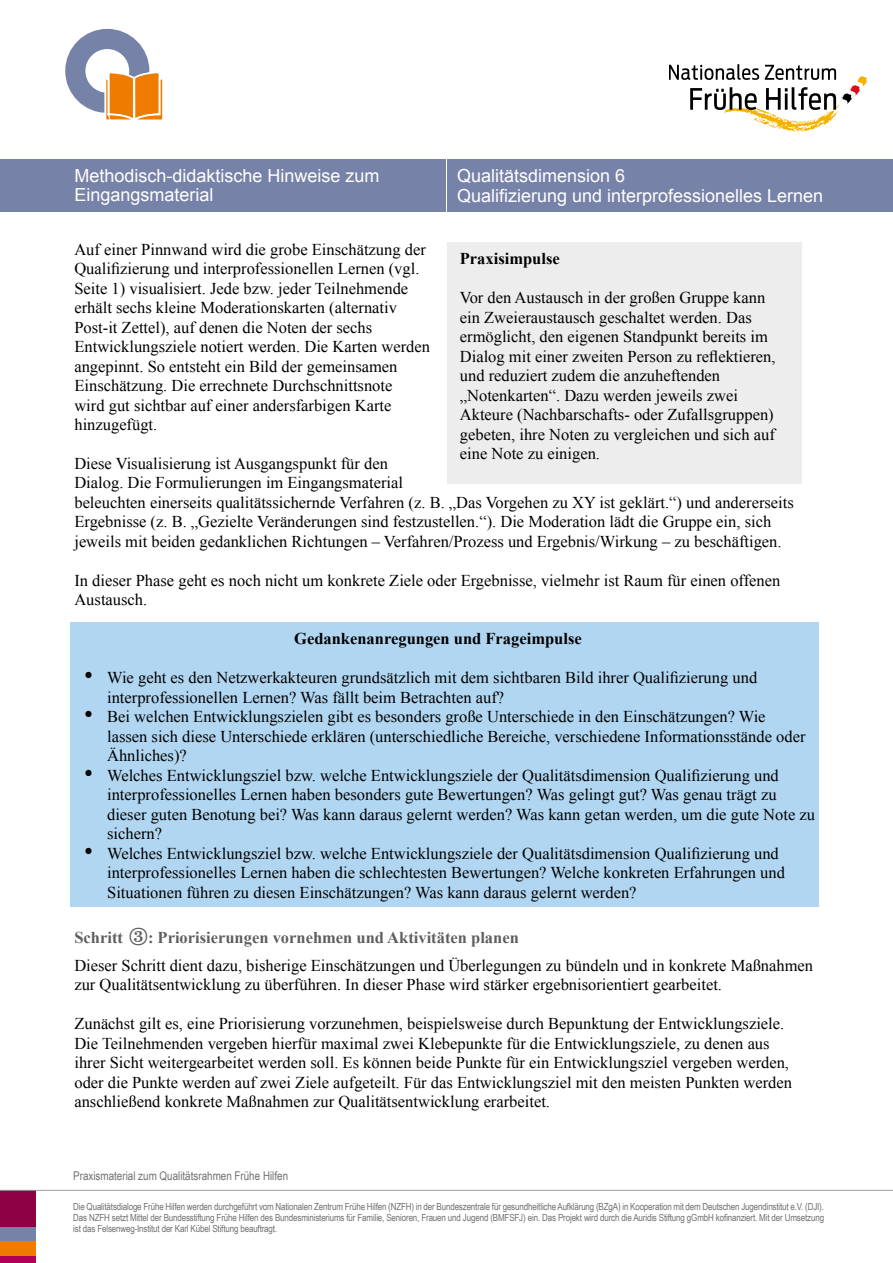
<style>
.page{position:relative;width:893px;height:1263px;background:#fff}
.page>*{position:absolute;margin:0;border:0;box-sizing:border-box;transform-origin:0 0}
.t1{font:18px/19.5px "Arial";color:#fff}
.p_Fließtext{font:16.5px/19.5px "Times New Roman";color:#000}
.p_Praxisimpuls-FT_Positionsrahmen{font:16.5px/19.5px "Times New Roman";color:#000}
.t2{font:700 16.5px "Times New Roman";color:#5e5e5e}
.p_Praxisimpuls-FT_Positionsrahmen-2{font:700 16.5px "Times New Roman";color:#000}
.t3{font:12px "Arial Narrow";color:#6f6f6e}
.t4{font:9.75px/11.2px "Arial Narrow";letter-spacing:-.015em;color:#6f6f6e;text-align:justify}
.s1{font-family:"Abril Text Lt";font-weight:400;font-size:28.2px}
</style>
<div class="page">
<div style="left:0;top:1255px;width:35px;height:8px;background:#b10057"></div>
<div style="left:0;top:1191px;width:35px;height:36px;background:#8d0044"></div>
<div style="left:0;top:1227px;width:35px;height:14px;background:#7782a8"></div>
<div style="left:0;top:1241px;width:35px;height:14px;background:#ef7c00"></div>
<hr style="left:0;top:1190px;width:893px;height:1px;background:#9c9d9d">
<svg style="left:669px;top:64px;width:198px;height:68px"></svg>
<div style="left:0;top:159px;width:893px;height:53px;background:#7782a8"></div>
<hr style="left:446px;top:147px;width:1px;height:74px;background:#fff">
<div style="left:65px;top:29px;width:84px;height:84px;border:20px solid #7682a7;border-radius:50%"></div>
<svg style="left:103px;top:66px;width:60px;height:54px"></svg>
<div style="left:447px;top:242px;width:354px;height:83px;background:#ededed"></div>
<div style="left:447px;top:281px;width:354px;height:203px;background:#ededed"></div>
<div style="left:70px;top:622px;width:749px;height:285px;background:#b1d6f1"></div>
<p class="t1" style="left:74px;top:166px;width:307px">Methodisch-didaktische Hinweise zum<br>Eingangsmaterial</p>
<p class="t1" style="left:457px;top:166px;width:368px">Qualitätsdimension 6<br>Qualifizierung und interprofessionelles Lernen</p>
<p class="p_Fließtext" style="left:74px;top:239px;width:357px">Auf einer Pinnwand wird die grobe Einschätzung der Qualifizierung und interprofessionellen Lernen (vgl.<br>Seite 1) visualisiert. Jede bzw. jeder Teilnehmende erhält sechs kleine Moderationskarten (alternativ Post-it Zettel), auf denen die Noten der sechs Entwicklungsziele notiert werden. Die Karten werden angepinnt. So entsteht ein Bild der gemeinsamen Einschätzung. Die errechnete Durchschnittsnote<br>wird gut sichtbar auf einer andersfarbigen Karte hinzugefügt.</p>
<p class="p_Praxisimpuls-FT_Positionsrahmen-2" style="left:460px;top:248px;width:101px">Praxisimpulse</p>
<p class="p_Praxisimpuls-FT_Positionsrahmen" style="left:460px;top:288px;width:317px">Vor den Austausch in der großen Gruppe kann ein Zweieraustausch geschaltet werden. Das ermöglicht, den eigenen Standpunkt bereits im Dialog mit einer zweiten Person zu reflektieren, und reduziert zudem die anzuheftenden „Notenkarten“. Dazu werden jeweils zwei Akteure (Nachbarschafts- oder Zufallsgruppen) gebeten, ihre Noten zu vergleichen und sich auf eine Note zu einigen.</p>
<p class="p_Fließtext" style="left:74px;top:453px;width:721px">Diese Visualisierung ist Ausgangspunkt für den<br>Dialog. Die Formulierungen im Eingangsmaterial<br>beleuchten einerseits qualitätssichernde Verfahren (z. B. „Das Vorgehen zu XY ist geklärt.“) und andererseits Ergebnisse (z. B. „Gezielte Veränderungen sind festzustellen.“). Die Moderation lädt die Gruppe ein, sich jeweils mit beiden gedanklichen Richtungen – Verfahren/Prozess und Ergebnis/Wirkung – zu beschäftigen.</p>
<p class="p_Fließtext" style="left:74px;top:570px;width:707px">In dieser Phase geht es noch nicht um konkrete Ziele oder Ergebnisse, vielmehr ist Raum für einen offenen<br>Austausch.</p>
<p class="p_Praxisimpuls-FT_Positionsrahmen-2" style="left:294px;top:627px;width:289px">Gedankenanregungen und Frageimpulse</p>
<p class="p_Fließtext" style="left:107px;top:668px;width:652px;text-indent:-23px">• Wie geht es den Netzwerkakteuren grundsätzlich mit dem sichtbaren Bild ihrer Qualifizierung und interprofessionellen Lernen? Was fällt beim Betrachten auf?</p>
<p class="p_Fließtext" style="left:107px;top:707px;width:700px;text-indent:-23px">• Bei welchen Entwicklungszielen gibt es besonders große Unterschiede in den Einschätzungen? Wie lassen sich diese Unterschiede erklären (unterschiedliche Bereiche, verschiedene Informationsstände oder<br>Ähnliches)?</p>
<p class="p_Fließtext" style="left:107px;top:765px;width:709px;text-indent:-23px">• Welches Entwicklungsziel bzw. welche Entwicklungsziele der Qualitätsdimension Qualifizierung und interprofessionelles Lernen haben besonders gute Bewertungen? Was gelingt gut? Was genau trägt zu dieser guten Benotung bei? Was kann daraus gelernt werden? Was kann getan werden, um die gute Note zu sichern?</p>
<p class="p_Fließtext" style="left:107px;top:843px;width:679px;text-indent:-23px">• Welches Entwicklungsziel bzw. welche Entwicklungsziele der Qualitätsdimension Qualifizierung und interprofessionelles Lernen haben die schlechtesten Bewertungen? Welche konkreten Erfahrungen und<br>Situationen führen zu diesen Einschätzungen? Was kann daraus gelernt werden?</p>
<h3 class="t2" style="left:74px;top:926px;width:446px">Schritt <span class="s1">3</span>: Priorisierungen vornehmen und Aktivitäten planen</h3>
<p class="p_Fließtext" style="left:74px;top:955px;width:740px">Dieser Schritt dient dazu, bisherige Einschätzungen und Überlegungen zu bündeln und in konkrete Maßnahmen zur Qualitätsentwicklung zu überführen. In dieser Phase wird stärker ergebnisorientiert gearbeitet.</p>
<p class="p_Fließtext" style="left:74px;top:1014px;width:719px">Zunächst gilt es, eine Priorisierung vorzunehmen, beispielsweise durch Bepunktung der Entwicklungsziele.<br>Die Teilnehmenden vergeben hierfür maximal zwei Klebepunkte für die Entwicklungsziele, zu denen aus ihrer Sicht weitergearbeitet werden soll. Es können beide Punkte für ein Entwicklungsziel vergeben werden, oder die Punkte werden auf zwei Ziele aufgeteilt. Für das Entwicklungsziel mit den meisten Punkten werden anschließend konkrete Maßnahmen zur Qualitätsentwicklung erarbeitet.</p>
<p class="t3" style="left:73px;top:1166px;width:216px">Praxismaterial zum Qualitätsrahmen Frühe Hilfen</p>
<p class="t4" style="left:73px;top:1200px;width:752px">Die Qualitätsdialoge Frühe Hilfen werden durchgeführt vom Nationalen Zentrum Frühe Hilfen (NZFH) in der Bundeszentrale für gesundheitliche Aufklärung (BZgA) in Kooperation mit dem Deutschen Jugendinstitut e.V. (DJI).<br>Das NZFH setzt Mittel der Bundesstiftung Frühe Hilfen des Bundesministeriums für Familie, Senioren, Frauen und Jugend (BMFSFJ) ein. Das Projekt wird durch die Auridis Stiftung gGmbH kofinanziert. Mit der Umsetzung ist das Felsenweg-Institut der Karl Kübel Stiftung beauftragt.</p>
</div>
